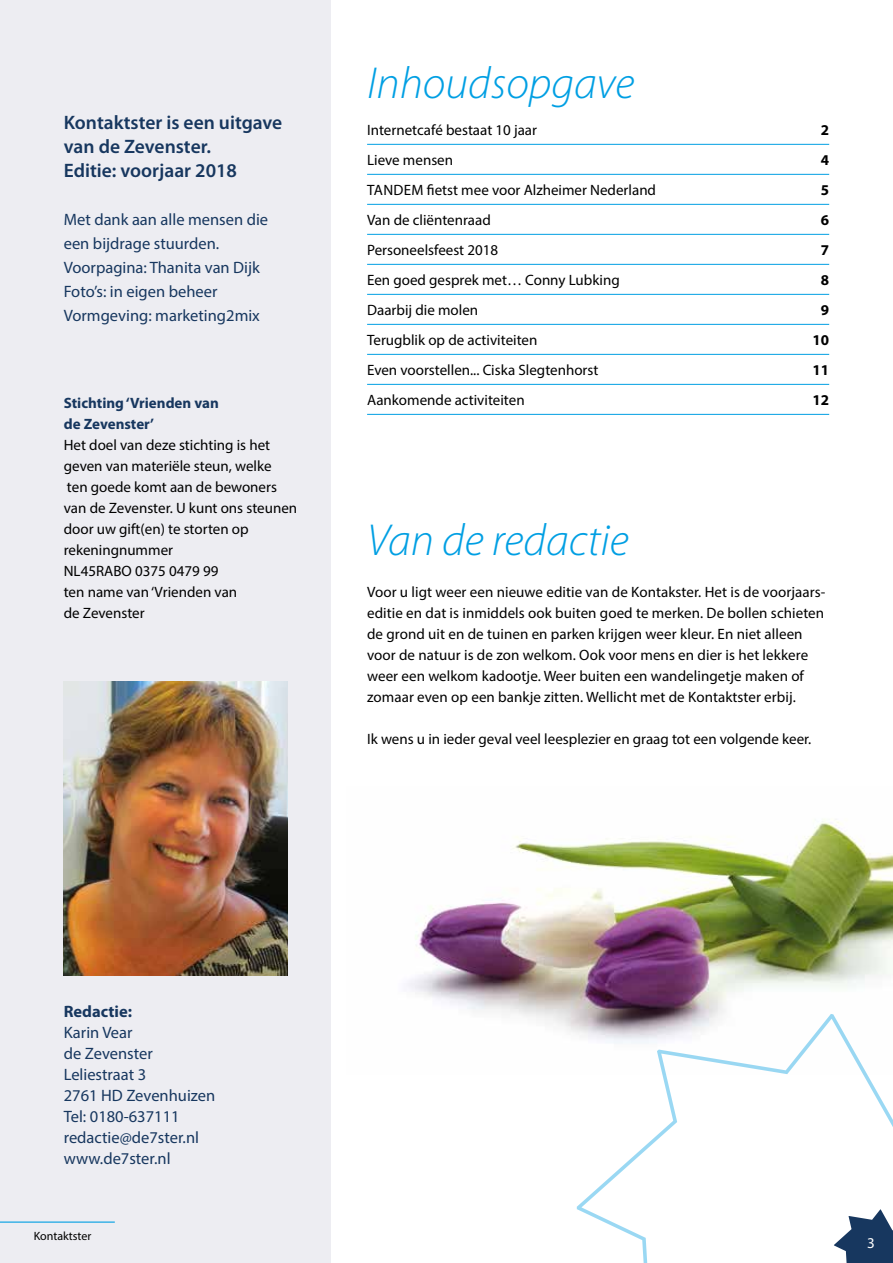
<style>
.page{position:relative;width:893px;height:1263px;background:#fff}
.page>*{position:absolute;margin:0;border:0;box-sizing:border-box;transform-origin:0 0}
.t1{font:italic 300 45px "Myriad Pro";color:#009fe3}
.t2{font:600 19.5px/24px "Myriad Pro";color:#17375f}
.t3{font:16.5px/21px "Myriad Pro";color:#17375f}
.t4{font:700 16.5px "Myriad Pro";color:#17375f}
.t5{font:15px/21px "Myriad Pro";color:#000}
.t6{font:700 15px/21px "Myriad Pro";color:#17375f}
.t7{font:700 15px "Myriad Pro";color:#000}
.t8{font:15px "Myriad Pro";color:#fff}
.t9{font:12px "Myriad Pro";color:#000}
</style>
<div class="page">
<svg style="left:577px;top:1075px;width:316px;height:188px"></svg>
<div style="left:0;top:0;width:330px;height:1263px;background:#ededf2"></div>
<img style="left:64px;top:681px;width:224px;height:294px">
<hr style="left:0;top:1221px;width:115px;height:2px;background:#009fe3">
<hr style="left:367px;top:144px;width:462px;height:1px;background:#009fe3">
<hr style="left:367px;top:174px;width:462px;height:1px;background:#009fe3">
<hr style="left:367px;top:204px;width:462px;height:1px;background:#009fe3">
<hr style="left:367px;top:234px;width:462px;height:1px;background:#009fe3">
<hr style="left:367px;top:264px;width:462px;height:1px;background:#009fe3">
<hr style="left:367px;top:294px;width:462px;height:1px;background:#009fe3">
<hr style="left:367px;top:324px;width:462px;height:1px;background:#009fe3">
<hr style="left:367px;top:354px;width:462px;height:1px;background:#009fe3">
<hr style="left:367px;top:384px;width:462px;height:1px;background:#009fe3">
<hr style="left:367px;top:414px;width:462px;height:1px;background:#009fe3">
<img style="left:407px;top:819px;width:486px;height:256px">
<h2 class="t2" style="left:64px;top:110px;width:220px">Kontaktster is een uitgave van de Zevenster.<br>Editie: voorjaar 2018</h2>
<p class="t3" style="left:64px;top:207px;width:206px;line-height:24px">Met dank aan alle mensen die een bijdrage stuurden.<br>Voorpagina: Thanita van Dijk<br>Foto’s: in eigen beheer<br>Vormgeving: marketing2mix</p>
<p class="t6" style="left:64px;top:393px;width:157px">Stichting ‘Vrienden van de Zevenster’</p>
<p class="t5" style="left:64px;top:434px;width:235px">Het doel van deze stichting is het geven van materiële steun, welke<br>ten goede komt aan de bewoners van de Zevenster. U kunt ons steunen door uw gift(en) te storten op rekeningnummer<br>NL45RABO 0375 0479 99<br>ten name van ‘Vrienden van<br>de Zevenster</p>
<h1 class="t1" style="left:367px;top:59px;width:269px">Inhoudsopgave</h1>
<p class="t5" style="left:367px;top:119px;width:171px">Internetcafé bestaat 10 jaar</p>
<p class="t7" style="left:821px;top:122px;width:10px">2</p>
<p class="t5" style="left:367px;top:149px;width:87px">Lieve mensen</p>
<p class="t7" style="left:821px;top:152px;width:10px">4</p>
<p class="t5" style="left:367px;top:179px;width:290px">TANDEM fietst mee voor Alzheimer Nederland</p>
<p class="t7" style="left:821px;top:182px;width:10px">5</p>
<p class="t5" style="left:367px;top:209px;width:125px">Van de cliëntenraad</p>
<p class="t7" style="left:821px;top:212px;width:10px">6</p>
<p class="t5" style="left:367px;top:239px;width:133px">Personeelsfeest 2018</p>
<p class="t7" style="left:821px;top:242px;width:10px">7</p>
<p class="t5" style="left:367px;top:269px;width:254px">Een goed gesprek met… Conny Lubking</p>
<p class="t7" style="left:821px;top:272px;width:10px">8</p>
<p class="t5" style="left:367px;top:299px;width:113px">Daarbij die molen</p>
<p class="t7" style="left:821px;top:302px;width:10px">9</p>
<p class="t5" style="left:367px;top:329px;width:172px">Terugblik op de activiteiten</p>
<p class="t7" style="left:812px;top:332px;width:18px">10</p>
<p class="t5" style="left:367px;top:359px;width:233px">Even voorstellen... Ciska Slegtenhorst</p>
<p class="t7" style="left:812px;top:362px;width:18px">11</p>
<p class="t5" style="left:367px;top:389px;width:159px">Aankomende activiteiten</p>
<p class="t7" style="left:812px;top:392px;width:18px">12</p>
<h1 class="t1" style="left:367px;top:516px;width:263px">Van de redactie</h1>
<p class="t5" style="left:367px;top:581px;width:460px">Voor u ligt weer een nieuwe editie van de Kontakster. Het is de voorjaars&shy;editie en dat is inmiddels ook buiten goed te merken. De bollen schieten de grond uit en de tuinen en parken krijgen weer kleur. En niet alleen voor de natuur is de zon welkom. Ook voor mens en dier is het lekkere weer een welkom kadootje. Weer buiten een wandelingetje maken of zomaar even op een bankje zitten. Wellicht met de Kontaktster erbij.</p>
<p class="t5" style="left:367px;top:728px;width:446px">Ik wens u in ieder geval veel leesplezier en graag tot een volgende keer.</p>
<p class="t4" style="left:64px;top:1002px;width:70px">Redactie:</p>
<p class="t3" style="left:64px;top:1022px;width:153px">Karin Vear<br>de Zevenster<br>Leliestraat 3<br>2761 HD Zevenhuizen<br>Tel: 0180-637111 redactie@de7ster.nl www.de7ster.nl</p>
<p class="t9" style="left:34px;top:1228px;width:59px">Kontaktster</p>
<p class="t8" style="left:867px;top:1234px;width:9px">3</p>
</div>
